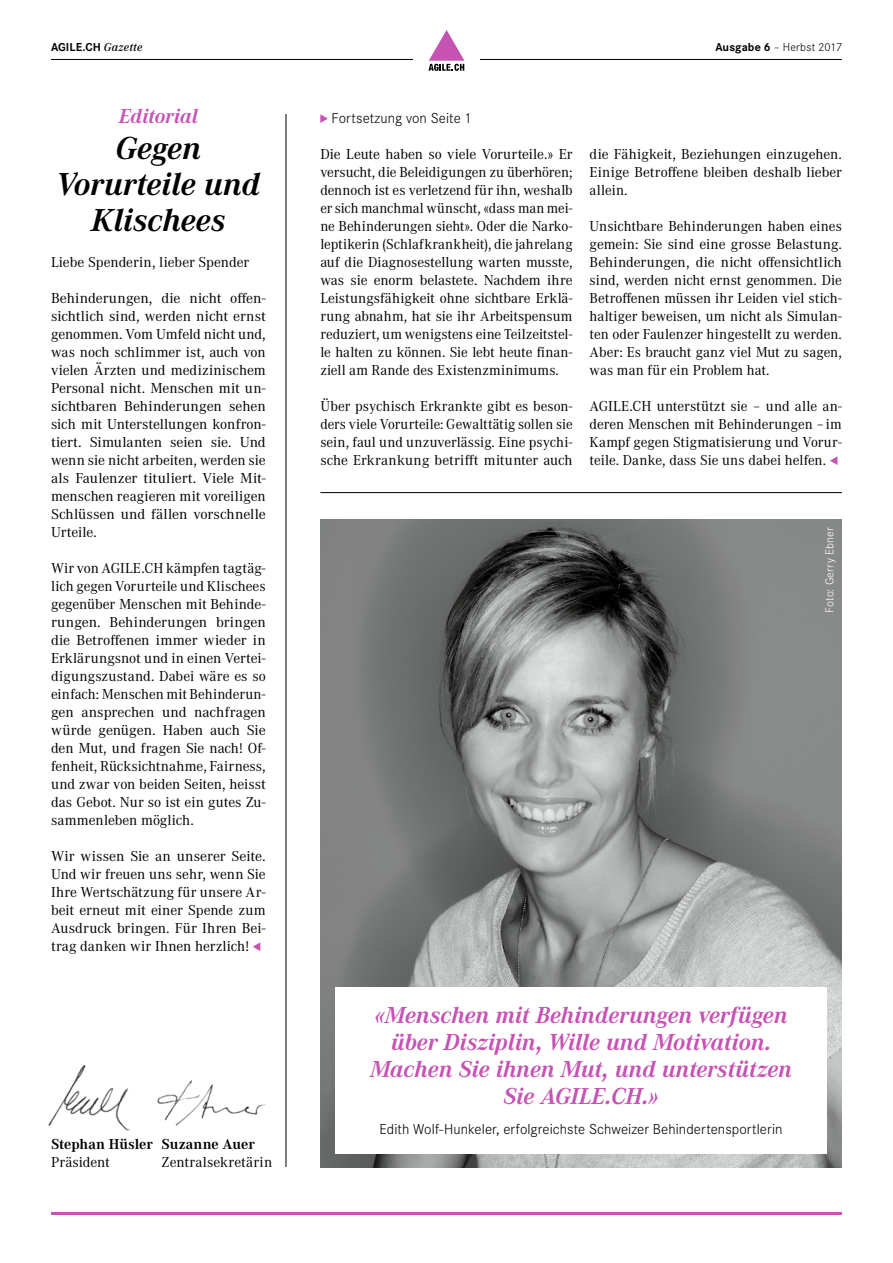
<style>
.page{position:relative;width:893px;height:1263px;background:#fff}
.page>*{position:absolute;margin:0;border:0;box-sizing:border-box;transform-origin:0 0}
.t1{font:italic 700 33px/36px "Corporate A";letter-spacing:-.005em;color:#000;text-align:center}
.t2{font:italic 700 24px/27px "Corporate A";letter-spacing:-.005em;color:#c652b4;text-align:center}
.t3{font:italic 700 21px "Corporate A";letter-spacing:-.01em;color:#c652b4}
.t4{font:15px/18px "Corporate A";color:#000;text-align:justify}
.t5{font:300 15px "Corporate S";letter-spacing:.005em;color:#000}
.t6{font:700 15px "Corporate A";letter-spacing:-.005em;color:#000}
.t7{font:300 12px "Corporate S";letter-spacing:.015em;color:#000}
.t8{font:700 12px "Corporate S";letter-spacing:.005em;color:#000}
.t9{font:300 12px "Corporate S";letter-spacing:.015em;color:#fff}
.s1{font-family:"Corporate A";font-weight:600;font-style:italic}
.s2{font-weight:700}
</style>
<div class="page">
<img style="left:48px;top:1064px;width:82px;height:67px">
<img style="left:157px;top:1080px;width:109px;height:46px">
<img style="left:320px;top:519px;width:522px;height:648px">
<svg style="left:320px;top:114px;width:8px;height:9px"></svg>
<svg style="left:830px;top:456px;width:7px;height:9px"></svg>
<svg style="left:253px;top:942px;width:7px;height:9px"></svg>
<hr style="left:286px;top:114px;width:1px;height:1053px;background:#000">
<hr style="left:320px;top:492px;width:522px;height:1px;background:#000">
<hr style="left:51px;top:1212px;width:791px;height:3px;background:#c652b4">
<hr style="left:51px;top:59px;width:791px;height:1px;background:#000">
<div style="left:413px;top:30px;width:67px;height:42px;background:#fff"></div>
<svg style="left:428px;top:30px;width:36px;height:41px"></svg>
<div style="left:335px;top:987px;width:492px;height:167px;background:#fff"></div>
<p class="t8" style="left:51px;top:39px;width:93px">AGILE.CH <span class="s1">Gazette</span></p>
<p class="t7" style="left:715px;top:40px;width:128px"><span class="s2">Ausgabe 6</span> – Herbst 2017</p>
<h3 class="t3" style="left:119px;top:104px;width:81px">Editorial</h3>
<h1 class="t1" style="left:57px;top:131px;width:205px">Gegen<br>Vorurteile und<br>Klischees</h1>
<p class="t4" style="left:51px;top:253px;width:200px">Liebe Spenderin, lieber Spender</p>
<p class="t4" style="left:51px;top:289px;width:216px">Behinderungen, die nicht offen&shy;sichtlich sind, werden nicht ernst genommen. Vom Umfeld nicht und, was noch schlimmer ist, auch von vielen Ärzten und medizinischem Personal nicht. Menschen mit un&shy;sichtbaren Behinderungen sehen sich mit Unterstellungen konfron&shy;tiert. Simulanten seien sie. Und wenn sie nicht arbeiten, werden sie als Faulenzer tituliert. Viele Mit&shy;menschen reagieren mit voreiligen Schlüssen und fällen vorschnelle Urteile.</p>
<p class="t4" style="left:51px;top:559px;width:216px">Wir von AGILE.CH kämpfen tagtäg&shy;lich gegen Vorurteile und Klischees gegenüber Menschen mit Behinde&shy;rungen. Behinderungen bringen die Betroffenen immer wieder in Erklärungsnot und in einen Vertei&shy;digungszustand. Dabei wäre es so einfach: Menschen mit Behinderun&shy;gen ansprechen und nachfragen würde genügen. Haben auch Sie den Mut, und fragen Sie nach! Of&shy;fenheit, Rücksichtnahme, Fairness, und zwar von beiden Seiten, heisst das Gebot. Nur so ist ein gutes Zu&shy;sammenleben möglich.</p>
<p class="t4" style="left:51px;top:847px;width:216px">Wir wissen Sie an unserer Seite.<br>Und wir freuen uns sehr, wenn Sie Ihre Wertschätzung für unsere Ar&shy;beit erneut mit einer Spende zum Ausdruck bringen. Für Ihren Bei&shy;trag danken wir Ihnen herzlich!</p>
<p class="t6" style="left:51px;top:1136px;width:205px">Stephan Hüsler Suzanne Auer</p>
<p class="t4" style="left:51px;top:1153px;width:60px">Präsident</p>
<p class="t4" style="left:162px;top:1153px;width:112px">Zentralsekretärin</p>
<p class="t5" style="left:332px;top:108px;width:142px">Fortsetzung von Seite 1</p>
<p class="t4" style="left:320px;top:145px;width:254px">Die Leute haben so viele Vorurteile.» Er versucht, die Beleidigungen zu überhören; dennoch ist es verletzend für ihn, weshalb er sich manchmal wünscht, «dass man mei&shy;ne Behinderungen sieht». Oder die Narko&shy;leptikerin (Schlafkrankheit), die jahrelang auf die Diagnosestellung warten musste, was sie enorm belastete. Nachdem ihre Leistungsfähigkeit ohne sichtbare Erklä&shy;rung abnahm, hat sie ihr Arbeitspensum reduziert, um wenigstens eine Teilzeitstel&shy;le halten zu können. Sie lebt heute finan&shy;ziell am Rande des Existenzminimums.</p>
<p class="t4" style="left:320px;top:397px;width:254px">Über psychisch Erkrankte gibt es beson&shy;ders viele Vorurteile: Gewalttätig sollen sie sein, faul und unzuverlässig. Eine psychi&shy;sche Erkrankung betrifft mitunter auch</p>
<p class="t4" style="left:590px;top:145px;width:254px">die Fähigkeit, Beziehungen einzugehen.<br>Einige Betroffene bleiben deshalb lieber allein.</p>
<p class="t4" style="left:590px;top:217px;width:254px">Unsichtbare Behinderungen haben eines gemein: Sie sind eine grosse Belastung.<br>Behinderungen, die nicht offensichtlich sind, werden nicht ernst genommen. Die Betroffenen müssen ihr Leiden viel stich&shy;haltiger beweisen, um nicht als Simulan&shy;ten oder Faulenzer hingestellt zu werden.<br>Aber: Es braucht ganz viel Mut zu sagen, was man für ein Problem hat.</p>
<p class="t4" style="left:590px;top:397px;width:254px">AGILE.CH unterstützt sie – und alle an&shy;deren Menschen mit Behinderungen – im Kampf gegen Stigmatisierung und Vorur&shy;teile. Danke, dass Sie uns dabei helfen.</p>
<p class="t9" style="left:822px;top:613px;width:87px;rotate:-90deg">Foto: Gerry Ebner</p>
<h2 class="t2" style="left:370px;top:1002px;width:424px">«Menschen mit Behinderungen verfügen über Disziplin, Wille und Motivation.<br>Machen Sie ihnen Mut, und unterstützen Sie AGILE.CH.»</h2>
<p class="t5" style="left:380px;top:1119px;width:404px">Edith Wolf-Hunkeler, erfolgreichste Schweizer Behindertensportlerin</p>
</div>
